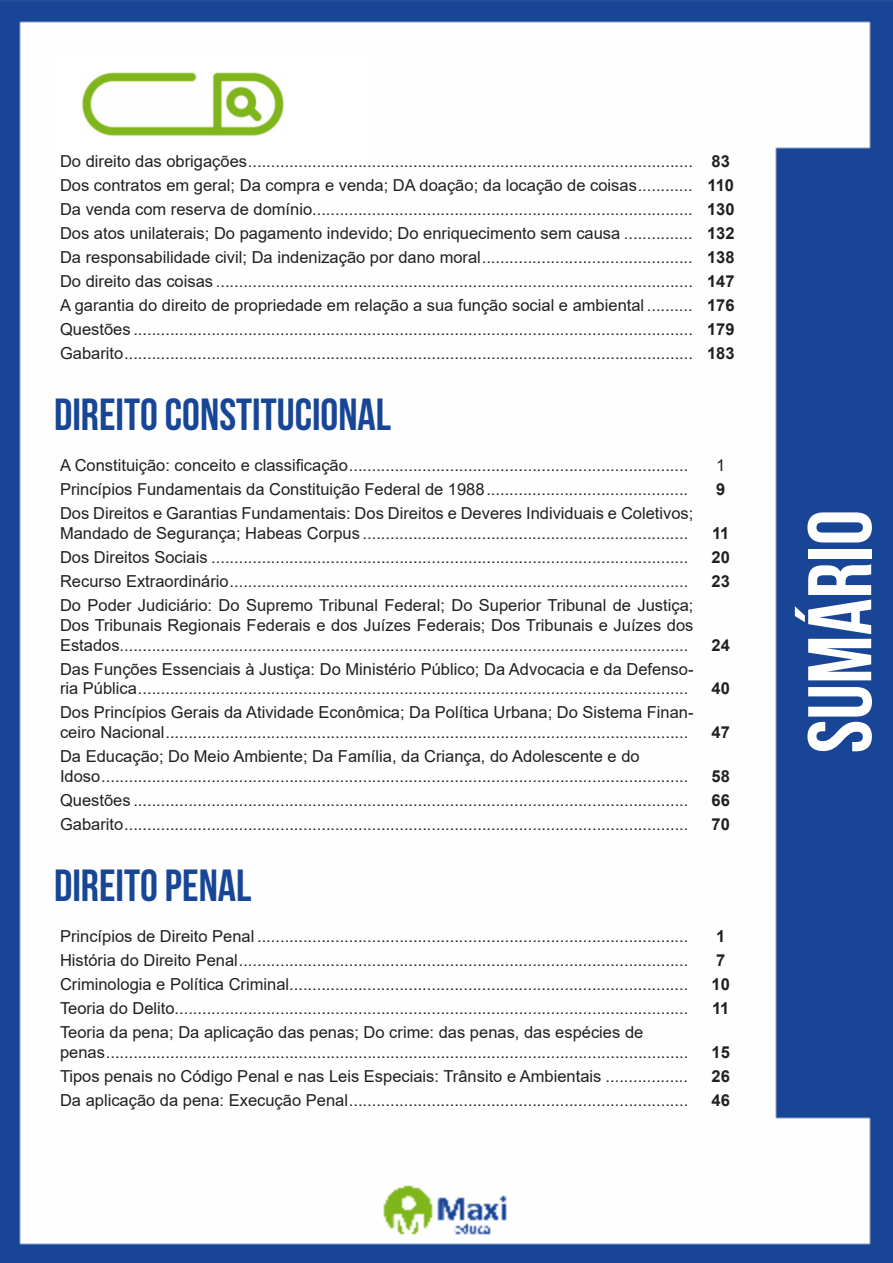
<style>
.page{position:relative;width:893px;height:1263px;background:#fff}
.page>*{position:absolute;margin:0;border:0;box-sizing:border-box;transform-origin:0 0}
.t1{font:700 90px "Bebas Neue";color:#fff}
.t2{font:700 45px "Bebas Neue";color:#184696}
.ALTERNATIVAS{font:16.5px/19.8px "Arial";color:#231f20}
.TÍTULO_MATÉRIA{font:16.5px "Arial";color:#231f20}
.ALTERNATIVAS-2{font:700 16.5px "Arial";color:#231f20}
</style>
<div class="page">
<img style="left:0;top:0;width:893px;height:1263px">
<div style="left:53px;top:55px;width:317px;height:121px;background:#fff"></div>
<img style="left:82px;top:72px;width:201px;height:64px">
<p class="ALTERNATIVAS" style="left:60px;top:151px;width:634px">Do direito das obrigações.................................................................................................</p>
<p class="ALTERNATIVAS-2" style="left:712px;top:149px;width:20px">83</p>
<p class="ALTERNATIVAS" style="left:60px;top:175px;width:634px">Dos contratos em geral; Da compra e venda; DA doação; da locação de coisas............</p>
<p class="ALTERNATIVAS-2" style="left:707px;top:173px;width:28px">110</p>
<p class="ALTERNATIVAS" style="left:60px;top:199px;width:634px">Da venda com reserva de domínio...................................................................................</p>
<p class="ALTERNATIVAS-2" style="left:707px;top:197px;width:29px">130</p>
<p class="ALTERNATIVAS" style="left:60px;top:223px;width:634px">Dos atos unilaterais; Do pagamento indevido; Do enriquecimento sem causa ...............</p>
<p class="ALTERNATIVAS-2" style="left:707px;top:221px;width:29px">132</p>
<p class="ALTERNATIVAS" style="left:60px;top:247px;width:634px">Da responsabilidade civil; Da indenização por dano moral..............................................</p>
<p class="ALTERNATIVAS-2" style="left:707px;top:245px;width:29px">138</p>
<p class="ALTERNATIVAS" style="left:60px;top:271px;width:634px">Do direito das coisas ........................................................................................................</p>
<p class="ALTERNATIVAS-2" style="left:707px;top:269px;width:29px">147</p>
<p class="ALTERNATIVAS" style="left:60px;top:295px;width:634px">A garantia do direito de propriedade em relação a sua função social e ambiental ..........</p>
<p class="ALTERNATIVAS-2" style="left:707px;top:293px;width:29px">176</p>
<p class="ALTERNATIVAS" style="left:60px;top:319px;width:634px">Questões ..........................................................................................................................</p>
<p class="ALTERNATIVAS-2" style="left:707px;top:317px;width:29px">179</p>
<p class="ALTERNATIVAS" style="left:60px;top:343px;width:634px">Gabarito............................................................................................................................</p>
<p class="ALTERNATIVAS-2" style="left:707px;top:342px;width:29px">183</p>
<p class="t2" style="left:54px;top:390px;width:339px">DIREITO CONSTITUCIONAL</p>
<p class="TÍTULO_MATÉRIA" style="left:60px;top:454px;width:630px">A Constituição: conceito e classificação..........................................................................</p>
<p class="TÍTULO_MATÉRIA" style="left:716px;top:454px;width:11px">1</p>
<p class="ALTERNATIVAS" style="left:60px;top:479px;width:630px">Princípios Fundamentais da Constituição Federal de 1988............................................</p>
<p class="ALTERNATIVAS-2" style="left:716px;top:478px;width:11px">9</p>
<p class="ALTERNATIVAS" style="left:60px;top:503px;width:635px">Dos Direitos e Garantias Fundamentais: Dos Direitos e Deveres Individuais e Coletivos;<br>Mandado de Segurança; Habeas Corpus .......................................................................</p>
<p class="ALTERNATIVAS-2" style="left:712px;top:521px;width:19px">11</p>
<p class="ALTERNATIVAS" style="left:60px;top:547px;width:630px">Dos Direitos Sociais ........................................................................................................</p>
<p class="ALTERNATIVAS-2" style="left:712px;top:545px;width:20px">20</p>
<p class="ALTERNATIVAS" style="left:60px;top:571px;width:630px">Recurso Extraordinário....................................................................................................</p>
<p class="ALTERNATIVAS-2" style="left:712px;top:569px;width:20px">23</p>
<p class="ALTERNATIVAS" style="left:60px;top:595px;width:635px;text-align:justify">Do Poder Judiciário: Do Supremo Tribunal Federal; Do Superior Tribunal de Justiça; Dos Tribunais Regionais Federais e dos Juízes Federais; Dos Tribunais e Juízes dos Estados............................................................................................................................</p>
<p class="ALTERNATIVAS-2" style="left:712px;top:633px;width:20px">24</p>
<p class="ALTERNATIVAS" style="left:60px;top:659px;width:635px">Das Funções Essenciais à Justiça: Do Ministério Público; Da Advocacia e da Defenso&shy;ria Pública........................................................................................................................</p>
<p class="ALTERNATIVAS" style="left:60px;top:702px;width:635px">Dos Princípios Gerais da Atividade Econômica; Da Política Urbana; Do Sistema Finan&shy;ceiro Nacional..................................................................................................................</p>
<p class="ALTERNATIVAS-2" style="left:712px;top:677px;width:20px">40</p>
<p class="ALTERNATIVAS-2" style="left:712px;top:721px;width:20px">47</p>
<p class="ALTERNATIVAS" style="left:60px;top:746px;width:581px">Da Educação; Do Meio Ambiente; Da Família, da Criança, do Adolescente e do</p>
<p class="ALTERNATIVAS" style="left:60px;top:766px;width:630px">Idoso................................................................................................................................</p>
<p class="ALTERNATIVAS-2" style="left:712px;top:764px;width:20px">58</p>
<p class="ALTERNATIVAS" style="left:60px;top:790px;width:630px">Questões .........................................................................................................................</p>
<p class="ALTERNATIVAS-2" style="left:712px;top:788px;width:20px">66</p>
<p class="ALTERNATIVAS" style="left:60px;top:814px;width:630px">Gabarito...........................................................................................................................</p>
<p class="ALTERNATIVAS-2" style="left:712px;top:812px;width:20px">70</p>
<p class="t2" style="left:54px;top:861px;width:199px">DIREITO PENAL</p>
<p class="ALTERNATIVAS" style="left:60px;top:926px;width:630px">Princípios de Direito Penal ..............................................................................................</p>
<p class="ALTERNATIVAS-2" style="left:716px;top:924px;width:11px">1</p>
<p class="ALTERNATIVAS" style="left:60px;top:950px;width:630px">História do Direito Penal..................................................................................................</p>
<p class="ALTERNATIVAS-2" style="left:716px;top:949px;width:11px">7</p>
<p class="ALTERNATIVAS" style="left:60px;top:974px;width:630px">Criminologia e Política Criminal.......................................................................................</p>
<p class="ALTERNATIVAS-2" style="left:712px;top:973px;width:20px">10</p>
<p class="ALTERNATIVAS" style="left:60px;top:998px;width:630px">Teoria do Delito................................................................................................................</p>
<p class="ALTERNATIVAS-2" style="left:712px;top:997px;width:19px">11</p>
<p class="ALTERNATIVAS" style="left:60px;top:1022px;width:585px">Teoria da pena; Da aplicação das penas; Do crime: das penas, das espécies de</p>
<p class="ALTERNATIVAS" style="left:60px;top:1042px;width:630px">penas...............................................................................................................................</p>
<p class="ALTERNATIVAS-2" style="left:712px;top:1040px;width:20px">15</p>
<p class="ALTERNATIVAS" style="left:60px;top:1066px;width:630px">Tipos penais no Código Penal e nas Leis Especiais: Trânsito e Ambientais ..................</p>
<p class="ALTERNATIVAS-2" style="left:712px;top:1064px;width:20px">26</p>
<p class="ALTERNATIVAS" style="left:60px;top:1090px;width:630px">Da aplicação da pena: Execução Penal..........................................................................</p>
<p class="ALTERNATIVAS-2" style="left:712px;top:1088px;width:20px">46</p>
<h1 class="t1" style="left:791px;top:753px;width:245px;rotate:-90deg">SUMÁRIO</h1>
</div>
